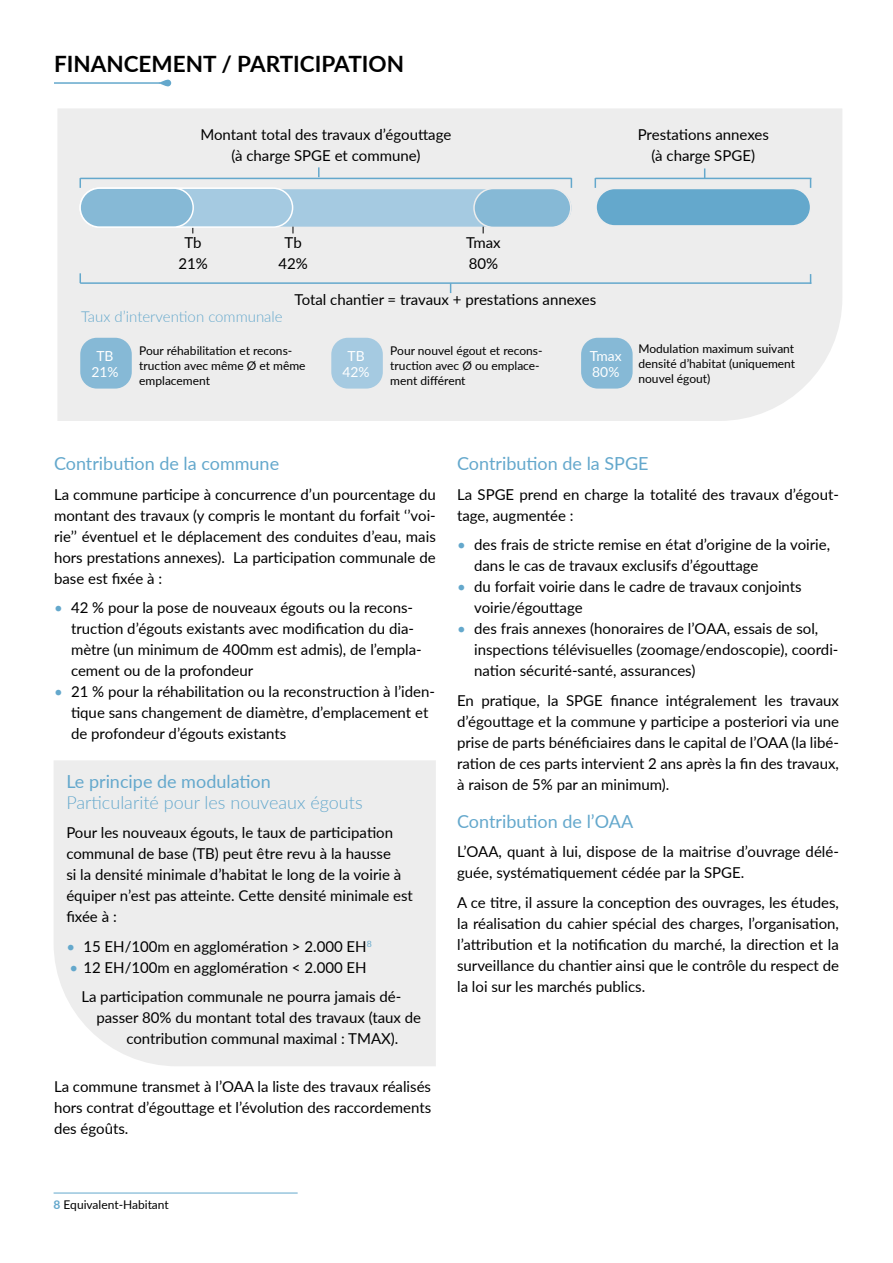
<style>
.page{position:relative;width:893px;height:1263px;background:#fff}
.page>*{position:absolute;margin:0;border:0;box-sizing:border-box;transform-origin:0 0}
.t1{font:700 22.5px "Lato";color:#000}
.t2{font:18px "Lato";color:#64a8cc}
.t3{font:300 18px "Lato";color:#64a8cc}
.t4{font:15px/21px "Lato";color:#000}
.t5{font:300 15px "Lato";color:#64a8cc}
.t6{font:13.8px/16.4px "Lato";color:#fff;text-align:center}
.t7{font:12px/15px "Lato";color:#000}
.s1{color:#64a8cc}
.s2{font-weight:700;color:#64a8cc}
</style>
<div class="page">
<hr style="left:54px;top:82px;width:106px;height:2px;background:#64a8cc">
<svg style="left:158px;top:80px;width:13px;height:6px"></svg>
<div style="left:57px;top:108px;width:785px;height:313px;background:#ededed"></div>
<div style="left:80px;top:189px;width:491px;height:38px;background:#a5cae1;border-radius:19px"></div>
<div style="left:474px;top:188px;width:97px;height:39px;background:#86b9d6;border-radius:19px"></div>
<div style="left:473px;top:188px;width:98px;height:40px;border:2px solid #ededed;border-radius:19px"></div>
<div style="left:596px;top:188px;width:215px;height:38px;background:#64a8cc;border-radius:19px"></div>
<div style="left:595px;top:188px;width:216px;height:39px;border:2px solid #ededed;border-radius:19px"></div>
<div style="left:79px;top:187px;width:214px;height:41px;border:2px solid #fff;border-radius:19px"></div>
<div style="left:80px;top:188px;width:113px;height:39px;background:#86b9d6;border-radius:19px"></div>
<div style="left:79px;top:187px;width:115px;height:41px;border:2px solid #fff;border-radius:19px"></div>
<div style="left:80px;top:338px;width:52px;height:51px;background:#86b9d6;border-radius:17px"></div>
<div style="left:331px;top:338px;width:52px;height:51px;background:#a5cae1;border-radius:17px"></div>
<div style="left:581px;top:338px;width:52px;height:51px;background:#86b9d6;border-radius:17px"></div>
<hr style="left:80px;top:178px;width:491px;height:1px;background:#64a8cc">
<hr style="left:80px;top:282px;width:731px;height:2px;background:#64a8cc">
<hr style="left:595px;top:178px;width:216px;height:1px;background:#64a8cc">
<hr style="left:54px;top:1193px;width:244px;height:1px;background:#64a8cc">
<div style="left:54px;top:760px;width:382px;height:306px;background:#ededed"></div>
<svg style="left:318px;top:167px;width:2px;height:10px"></svg>
<h1 class="t1" style="left:54px;top:47px;width:351px">FINANCEMENT / PARTICIPATION</h1>
<p class="t4" style="left:200px;top:124px;width:252px;text-align:center">Montant total des travaux d’égouttage (à charge SPGE et commune)</p>
<p class="t4" style="left:178px;top:232px;width:31px;text-align:center">Tb<br>21%</p>
<p class="t4" style="left:278px;top:232px;width:31px;text-align:center">Tb<br>42%</p>
<p class="t4" style="left:466px;top:232px;width:36px">Tmax<br>80%</p>
<p class="t5" style="left:81px;top:307px;width:203px">Taux d’intervention communale</p>
<p class="t4" style="left:295px;top:288px;width:303px">Total chantier = travaux + prestations annexes</p>
<p class="t4" style="left:638px;top:124px;width:133px;text-align:center">Prestations annexes (à charge SPGE)</p>
<p class="t6" style="left:91px;top:347px;width:29px">TB<br>21%</p>
<p class="t6" style="left:342px;top:347px;width:29px">TB<br>42%</p>
<p class="t7" style="left:638px;top:341px;width:158px;text-align:justify">Modulation maximum suivant densité d’habitat (uniquement nouvel égout)</p>
<p class="t7" style="left:139px;top:342px;width:168px">Pour réhabilitation et recons&shy;truction avec même Ø et même emplacement</p>
<p class="t7" style="left:390px;top:342px;width:154px">Pour nouvel égout et recons&shy;truction avec Ø ou emplace&shy;ment différent</p>
<p class="t6" style="left:590px;top:347px;width:33px;text-align:left">Tmax<br>80%</p>
<p class="t2" style="left:54px;top:451px;width:227px">Contribution de la commune</p>
<p class="t4" style="left:54px;top:483px;width:383px;text-align:justify">La commune participe à concurrence d’un pourcentage du montant des travaux (y compris le montant du forfait ‘’voi&shy;rie’’ éventuel et le déplacement des conduites d’eau, mais hors prestations annexes). La participation communale de base est fixée à :</p>
<p class="t4" style="left:71px;top:597px;width:352px;text-indent:-17px"><span class="s1">•</span> 42 % pour la pose de nouveaux égouts ou la recons&shy;truction d’égouts existants avec modification du dia&shy;mètre (un minimum de 400mm est admis), de l’empla&shy;cement ou de la profondeur</p>
<p class="t4" style="left:71px;top:681px;width:366px;text-indent:-17px"><span class="s1">•</span> 21 % pour la réhabilitation ou la reconstruction à l’iden&shy;tique sans changement de diamètre, d’emplacement et de profondeur d’égouts existants</p>
<p class="t2" style="left:66px;top:768px;width:206px">Le principe de modulation</p>
<p class="t3" style="left:66px;top:790px;width:298px">Particularité pour les nouveaux égouts</p>
<p class="t4" style="left:66px;top:821px;width:348px">Pour les nouveaux égouts, le taux de participation communal de base (TB) peut être revu à la hausse<br>si la densité minimale d’habitat le long de la voirie à équiper n’est pas atteinte. Cette densité minimale est fixée à :</p>
<p class="t4" style="left:66px;top:935px;width:307px"><span class="s1">•</span> 15 EH/100m en agglomération &gt; 2.000 EH<sup>8</sup></p>
<p class="t4" style="left:81px;top:952px;width:321px;line-height:29.5px;text-indent:-12px"><span class="s1">•</span> 12 EH/100m en agglomération &lt; 2.000 EH<br>La participation communale ne pourra jamais dé-</p>
<p class="t4" style="left:96px;top:1006px;width:326px;text-align:center">passer 80% du montant total des travaux (taux de contribution communal maximal : TMAX).</p>
<p class="t4" style="left:54px;top:1075px;width:379px;text-align:justify">La commune transmet à l’OAA la liste des travaux réalisés hors contrat d’égouttage et l’évolution des raccordements des égoûts.</p>
<p class="t2" style="left:457px;top:451px;width:193px">Contribution de la SPGE</p>
<p class="t4" style="left:457px;top:483px;width:383px">La SPGE prend en charge la totalité des travaux d’égout&shy;tage, augmentée :</p>
<p class="t4" style="left:474px;top:534px;width:358px;text-indent:-17px"><span class="s1">•</span> des frais de stricte remise en état d’origine de la voirie, dans le cas de travaux exclusifs d’égouttage</p>
<p class="t4" style="left:474px;top:576px;width:329px;text-indent:-17px"><span class="s1">•</span> du forfait voirie dans le cadre de travaux conjoints voirie/égouttage</p>
<p class="t4" style="left:474px;top:618px;width:366px;text-indent:-17px"><span class="s1">•</span> des frais annexes (honoraires de l’OAA, essais de sol, inspections télévisuelles (zoomage/endoscopie), coordi&shy;nation sécurité-santé, assurances)</p>
<p class="t4" style="left:457px;top:689px;width:383px;text-align:justify">En pratique, la SPGE finance intégralement les travaux d’égouttage et la commune y participe a posteriori via une prise de parts bénéficiaires dans le capital de l’OAA (la libé&shy;ration de ces parts intervient 2 ans après la fin des travaux, à raison de 5% par an minimum).</p>
<p class="t2" style="left:457px;top:808px;width:178px">Contribution de l’OAA</p>
<p class="t4" style="left:457px;top:841px;width:383px">L’OAA, quant à lui, dispose de la maitrise d’ouvrage délé&shy;guée, systématiquement cédée par la SPGE.</p>
<p class="t4" style="left:457px;top:891px;width:383px;text-align:justify">A ce titre, il assure la conception des ouvrages, les études, la réalisation du cahier spécial des charges, l’organisation, l’attribution et la notification du marché, la direction et la surveillance du chantier ainsi que le contrôle du respect de la loi sur les marchés publics.</p>
<p class="t7" style="left:54px;top:1196px;width:117px"><span class="s2">8</span> Equivalent-Habitant</p>
</div>
